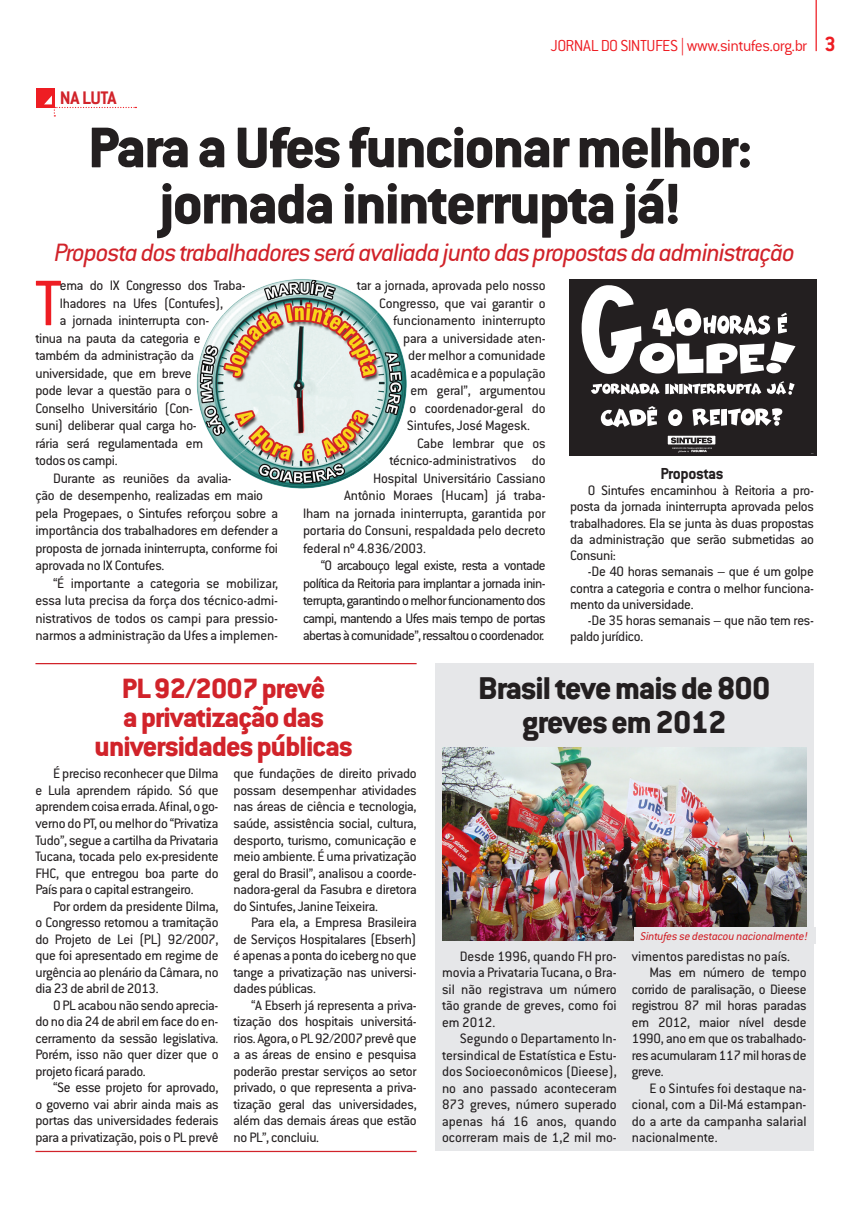
<style>
.page{position:relative;width:851px;height:1205px;background:#fff}
.page>*{position:absolute;margin:0;border:0;box-sizing:border-box;transform-origin:0 0}
.corpo_do_texto{font:70.5px "Conduit ITC Std";color:#ee1d23}
.Titulo{font:800 62.88px/56.2px "Conduit ITC Std";letter-spacing:-.025em;color:#231f20;text-align:center}
.Titulo-2{font:800 34.62px/33.8px "Conduit ITC Std";letter-spacing:-.025em;color:#231f20;text-align:center}
.Titulo-3{font:800 30.62px/28.9px "Conduit ITC Std";letter-spacing:-.025em;color:#d1232a;text-align:center}
.subtitulo{font:italic 27.62px "Conduit ITC Std";letter-spacing:-.035em;color:#d1232a}
.t1{font:700 22.5px "Conduit ITC Std";color:#ee1d23}
.subtitulo1{font:700 20px "Conduit ITC Std";letter-spacing:-.025em;color:#d1232a}
.t2{font:300 17.5px "Conduit ITC Std";letter-spacing:-.025em;color:#ee1d23}
.subtiulo2{font:700 17.5px "Conduit ITC Std";letter-spacing:-.03em;color:#231f20}
.corpo_do_texto-2{font:15px/16.5px "Conduit ITC Std";letter-spacing:-.02em;color:#231f20;text-align:justify}
.corpo_do_texto-3{font:15px "Conduit ITC Std";color:#231f20}
.legenda{font:italic 12.5px "Conduit ITC Std";letter-spacing:-.01em;color:#d1232a}
</style>
<div class="page">
<hr style="left:815px;top:0;width:1px;height:51px;background:#ee1d23">
<div style="left:435px;top:663px;width:378px;height:488px;background:#e6e7e9"></div>
<img style="left:442px;top:747px;width:364px;height:193px">
<div style="left:634px;top:927px;width:182px;height:16px;background:#e6e7e9"></div>
<div style="left:36px;top:89px;width:19px;height:19px;background:#ee1d23"></div>
<svg style="left:44px;top:96px;width:92px;height:20px"></svg>
<div style="left:569px;top:279px;width:247px;height:177px;background:#231f20"></div>
<svg style="left:581px;top:285px;width:214px;height:89px"></svg>
<svg style="left:669px;top:437px;width:44px;height:6px"></svg>
<div style="left:667px;top:435px;width:48px;height:10px;border:1px solid #231f20"></div>
<svg style="left:590px;top:383px;width:69px;height:12px"></svg>
<svg style="left:665px;top:381px;width:129px;height:14px"></svg>
<svg style="left:600px;top:406px;width:182px;height:21px"></svg>
<svg style="left:670px;top:437px;width:42px;height:16px"></svg>
<hr style="left:35px;top:663px;width:381px;height:1px;background:#d1232a">
<hr style="left:35px;top:1151px;width:381px;height:1px;background:#d1232a">
<img style="left:196px;top:279px;width:211px;height:210px">
<p class="subtitulo1" style="left:60px;top:86px;width:58px">NA LUTA</p>
<p class="t2" style="left:550px;top:35px;width:258px">JORNAL DO SINTUFES | www.sintufes.org.br</p>
<p class="t1" style="left:824px;top:30px;width:13px">3</p>
<p class="Titulo" style="left:88px;top:118px;width:666px">Para a Ufes funcionar melhor: jornada ininterrupta já!</p>
<p class="subtitulo" style="left:55px;top:236px;width:741px">Proposta dos trabalhadores será avaliada junto das propostas da administração</p>
<p class="corpo_do_texto" style="left:35px;top:261px;width:27px">T</p>
<p class="corpo_do_texto-2" style="left:60px;top:277px;width:187px">ema do IX Congresso dos Traba-</p>
<p class="corpo_do_texto-2" style="left:60px;top:294px;width:165px">lhadores na Ufes (Contufes),</p>
<p class="corpo_do_texto-2" style="left:60px;top:312px;width:151px">a jornada ininterrupta con-</p>
<p class="corpo_do_texto-2" style="left:35px;top:329px;width:167px">tinua na pauta da categoria e</p>
<p class="corpo_do_texto-2" style="left:35px;top:347px;width:160px">também da administração da</p>
<p class="corpo_do_texto-2" style="left:35px;top:364px;width:158px">universidade, que em breve</p>
<p class="corpo_do_texto-2" style="left:35px;top:382px;width:158px">pode levar a questão para o</p>
<p class="corpo_do_texto-2" style="left:35px;top:399px;width:159px">Conselho Universitário (Con-</p>
<p class="corpo_do_texto-2" style="left:35px;top:417px;width:163px">suni) deliberar qual carga ho-</p>
<p class="corpo_do_texto-2" style="left:35px;top:434px;width:169px">rária será regulamentada em</p>
<p class="corpo_do_texto-2" style="left:35px;top:452px;width:84px">todos os campi.</p>
<p class="corpo_do_texto-2" style="left:35px;top:469px;width:244px;line-height:17.5px;text-align:left;text-indent:18px">Durante as reuniões da avalia-<br>ção de desempenho, realizadas em maio pela Progepaes, o Sintufes reforçou sobre a importância dos trabalhadores em defender a proposta de jornada ininterrupta, conforme foi aprovada no IX Contufes.</p>
<p class="corpo_do_texto-2" style="left:35px;top:574px;width:244px;line-height:17.5px;text-indent:18px">“É importante a categoria se mobilizar, essa luta precisa da força dos técnico-admi&shy;nistrativos de todos os campi para pressio&shy;narmos a administração da Ufes a implemen-</p>
<p class="corpo_do_texto-2" style="left:357px;top:277px;width:190px">tar a jornada, aprovada pelo nosso</p>
<p class="corpo_do_texto-2" style="left:379px;top:294px;width:168px">Congresso, que vai garantir o</p>
<p class="corpo_do_texto-2" style="left:393px;top:312px;width:154px">funcionamento ininterrupto</p>
<p class="corpo_do_texto-2" style="left:403px;top:329px;width:144px">para a universidade aten-</p>
<p class="corpo_do_texto-2" style="left:408px;top:347px;width:139px">der melhor a comunidade</p>
<p class="corpo_do_texto-2" style="left:410px;top:364px;width:136px">acadêmica e a população</p>
<p class="corpo_do_texto-2" style="left:410px;top:382px;width:137px">em geral”, argumentou</p>
<p class="corpo_do_texto-2" style="left:409px;top:399px;width:138px">o coordenador-geral do</p>
<p class="corpo_do_texto-2" style="left:407px;top:417px;width:125px">Sintufes, José Magesk.</p>
<p class="corpo_do_texto-2" style="left:417px;top:434px;width:130px">Cabe lembrar que os</p>
<p class="corpo_do_texto-2" style="left:389px;top:452px;width:158px">técnico-administrativos do</p>
<p class="corpo_do_texto-2" style="left:373px;top:469px;width:174px">Hospital Universitário Cassiano</p>
<p class="corpo_do_texto-2" style="left:344px;top:487px;width:203px">Antônio Moraes (Hucam) já traba-</p>
<p class="corpo_do_texto-2" style="left:303px;top:504px;width:244px">lham na jornada ininterrupta, garantida por</p>
<p class="corpo_do_texto-2" style="left:303px;top:522px;width:244px">portaria do Consuni, respaldada pelo decreto</p>
<p class="corpo_do_texto-2" style="left:303px;top:539px;width:125px">federal nº 4.836/2003.</p>
<p class="corpo_do_texto-2" style="left:303px;top:556px;width:244px;line-height:17.5px;text-indent:18px">“O arcabouço legal existe, resta a vontade política da Reitoria para implantar a jornada inin&shy;terrupta, garantindo o melhor funcionamento dos campi, mantendo a Ufes mais tempo de portas abertas à comunidade”, ressaltou o coordenador.</p>
<p class="subtiulo2" style="left:660px;top:463px;width:65px">Propostas</p>
<p class="corpo_do_texto-2" style="left:570px;top:482px;width:245px;text-indent:18px">O Sintufes encaminhou à Reitoria a pro&shy;posta da jornada ininterrupta aprovada pelos trabalhadores. Ela se junta às duas propostas da administração que serão submetidas ao Consuni:</p>
<p class="corpo_do_texto-2" style="left:570px;top:563px;width:245px;text-indent:18px">-De 40 horas semanais – que é um golpe contra a categoria e contra o melhor funciona&shy;mento da universidade.</p>
<p class="corpo_do_texto-2" style="left:570px;top:612px;width:245px;text-indent:18px">-De 35 horas semanais – que não tem res&shy;paldo jurídico.</p>
<p class="Titulo-3" style="left:95px;top:673px;width:259px">PL 92/2007 prevê<br>a privatização das universidades públicas</p>
<p class="corpo_do_texto-2" style="left:35px;top:765px;width:185px;text-indent:18px">É preciso reconhecer que Dilma e Lula aprendem rápido. Só que aprendem coisa errada. Afinal, o go&shy;verno do PT, ou melhor do “Privatiza Tudo”, segue a cartilha da Privataria Tucana, tocada pelo ex-presidente FHC, que entregou boa parte do País para o capital estrangeiro.</p>
<p class="corpo_do_texto-2" style="left:35px;top:897px;width:185px;text-indent:18px">Por ordem da presidente Dilma, o Congresso retomou a tramitação do Projeto de Lei (PL) 92/2007, que foi apresentado em regime de urgência ao plenário da Câmara, no dia 23 de abril de 2013.</p>
<p class="corpo_do_texto-2" style="left:35px;top:996px;width:185px;text-indent:18px">O PL acabou não sendo aprecia&shy;do no dia 24 de abril em face do en&shy;cerramento da sessão legislativa.<br>Porém, isso não quer dizer que o projeto ficará parado.</p>
<p class="corpo_do_texto-2" style="left:35px;top:1078px;width:185px;text-indent:18px">“Se esse projeto for aprovado, o governo vai abrir ainda mais as portas das universidades federais para a privatização, pois o PL prevê</p>
<p class="corpo_do_texto-2" style="left:233px;top:765px;width:185px">que fundações de direito privado possam desempenhar atividades nas áreas de ciência e tecnologia, saúde, assistência social, cultura, desporto, turismo, comunicação e meio ambiente. É uma privatização geral do Brasil”, analisou a coorde&shy;nadora-geral da Fasubra e diretora do Sintufes, Janine Teixeira.</p>
<p class="corpo_do_texto-2" style="left:233px;top:913px;width:185px;text-indent:18px">Para ela, a Empresa Brasileira de Serviços Hospitalares (Ebserh) é apenas a ponta do iceberg no que tange a privatização nas universi&shy;dades públicas.</p>
<p class="corpo_do_texto-2" style="left:233px;top:996px;width:185px;text-indent:18px">“A Ebserh já representa a priva&shy;tização dos hospitais universitá&shy;rios. Agora, o PL 92/2007 prevê que a as áreas de ensino e pesquisa poderão prestar serviços ao setor privado, o que representa a priva&shy;tização geral das universidades, além das demais áreas que estão no PL”, concluiu.</p>
<p class="Titulo-2" style="left:478px;top:670px;width:294px">Brasil teve mais de 800 greves em 2012</p>
<p class="corpo_do_texto-2" style="left:442px;top:947px;width:176px;text-indent:18px">Desde 1996, quando FH pro&shy;movia a Privataria Tucana, o Bra&shy;sil não registrava um número tão grande de greves, como foi em 2012.</p>
<p class="corpo_do_texto-2" style="left:442px;top:1030px;width:176px;text-indent:18px">Segundo o Departamento In&shy;tersindical de Estatística e Estu&shy;dos Socioeconômicos (Dieese), no ano passado aconteceram 873 greves, número superado apenas há 16 anos, quando ocorreram mais de 1,2 mil mo-</p>
<p class="legenda" style="left:640px;top:928px;width:169px">Sintufes se destacou nacionalmente!</p>
<p class="corpo_do_texto-3" style="left:631px;top:947px;width:160px">vimentos paredistas no país.</p>
<p class="corpo_do_texto-2" style="left:631px;top:964px;width:176px;text-indent:18px">Mas em número de tempo corrido de paralisação, o Dieese registrou 87 mil horas paradas em 2012, maior nível desde 1990, ano em que os trabalhado&shy;res acumularam 117 mil horas de greve.</p>
<p class="corpo_do_texto-2" style="left:631px;top:1079px;width:176px;text-indent:18px">E o Sintufes foi destaque na&shy;cional, com a Dil-Má estampan&shy;do a arte da campanha salarial nacionalmente.</p>
</div>
